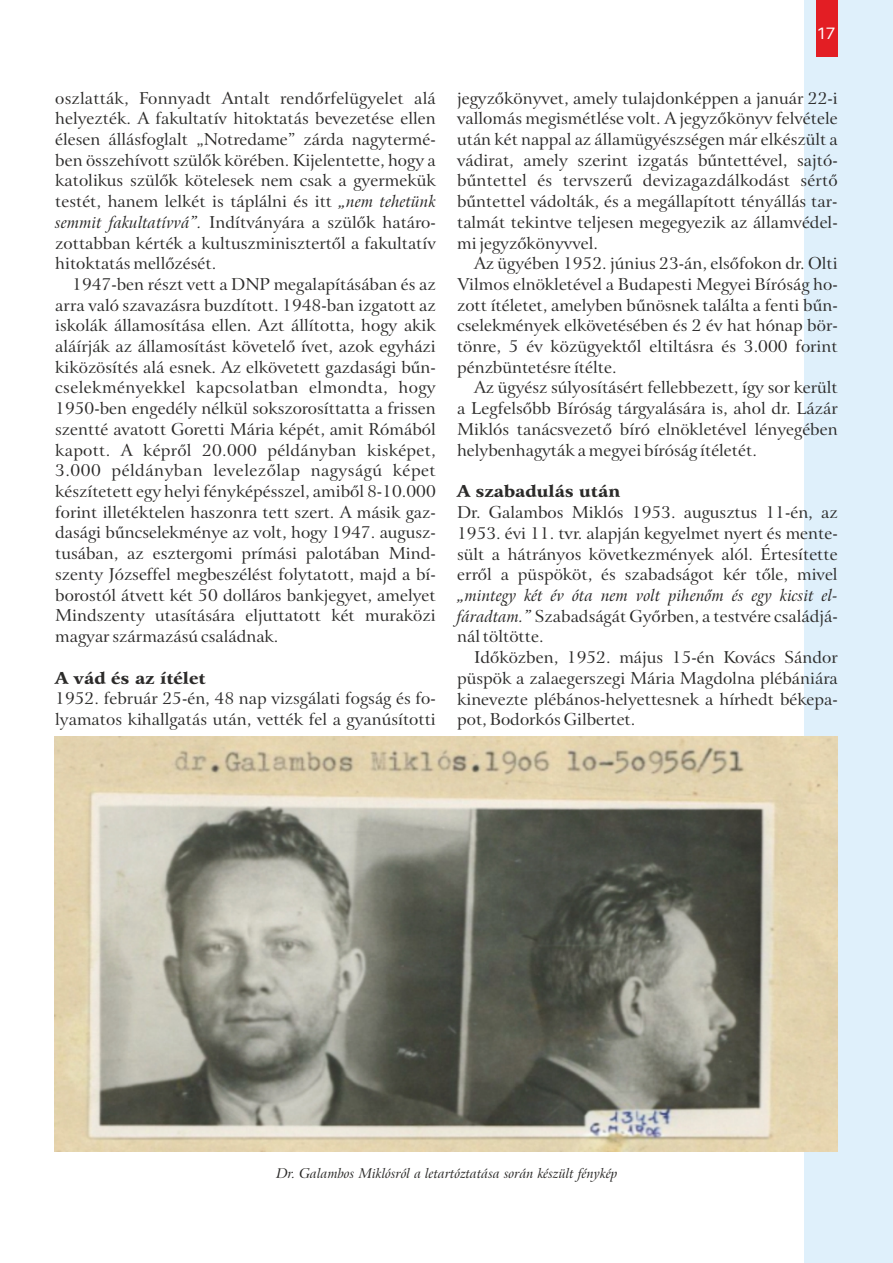
<style>
.page{position:relative;width:893px;height:1263px;background:#fff}
.page>*{position:absolute;margin:0;border:0;box-sizing:border-box;transform-origin:0 0}
.t1{font:16.5px/20.7px "H Bitstream Arrus BT";color:#2b2a29;text-align:justify}
.t2{font:16.5px "H Bitstream Arrus BT Italic";color:#2b2a29}
.t3{font:16.5px "H Bitstream Arrus Blk BT";color:#2b2a29}
.t4{font:16.5px "Aileron";color:#fefefe}
.t5{font:13.5px "H Bitstream Arrus BT Italic";color:#2b2a29}
.s1{font-family:"H Bitstream Arrus BT Italic"}
</style>
<div class="page">
<div style="left:804px;top:0;width:89px;height:1263px;background:#dff0fb"></div>
<div style="left:816px;top:0;width:21px;height:57px;background:#e31e24"></div>
<img style="left:55px;top:736px;width:782px;height:416px">
<p class="t4" style="left:816px;top:26px;width:21px">17</p>
<p class="t1" style="left:55px;top:89px;width:382px">oszlatták, Fonnyadt Antalt rendőrfelügyelet alá helyezték. A fakultatív hitoktatás bevezetése ellen élesen állásfoglalt „Notredame” zárda nagytermé&shy;ben összehívott szülők körében. Kijelentette, hogy a katolikus szülők kötelesek nem csak a gyermekük testét, hanem lelkét is táplálni és itt <span class="s1">„nem tehetünk semmit fakultatívvá”.</span> Indítványára a szülők határo&shy;zottabban kérték a kultuszminisztertől a fakultatív hitoktatás mellőzését.</p>
<p class="t1" style="left:55px;top:275px;width:382px;text-indent:17px">1947-ben részt vett a DNP megalapításában és az arra való szavazásra buzdított. 1948-ban izgatott az iskolák államosítása ellen. Azt állította, hogy akik aláírják az államosítást követelő ívet, azok egyházi kiközösítés alá esnek. Az elkövetett gazdasági bűn&shy;cselekményekkel kapcsolatban elmondta, hogy 1950-ben engedély nélkül sokszorosíttatta a frissen szentté avatott Goretti Mária képét, amit Rómából kapott. A képről 20.000 példányban kisképet, 3.000 példányban levelezőlap nagyságú képet készítetett egy helyi fényképésszel, amiből 8-10.000 forint illetéktelen haszonra tett szert. A másik gaz&shy;dasági bűncselekménye az volt, hogy 1947. augusz&shy;tusában, az esztergomi prímási palotában Mind&shy;szenty Józseffel megbeszélést folytatott, majd a bí&shy;borostól átvett két 50 dolláros bankjegyet, amelyet Mindszenty utasítására eljuttatott két muraközi magyar származású családnak.</p>
<p class="t3" style="left:55px;top:671px;width:152px">A vád és az ítélet</p>
<p class="t1" style="left:55px;top:690px;width:382px">1952. február 25-én, 48 nap vizsgálati fogság és fo&shy;lyamatos kihallgatás után, vették fel a gyanúsítotti</p>
<p class="t1" style="left:457px;top:89px;width:382px">jegyzőkönyvet, amely tulajdonképpen a január 22-i vallomás megismétlése volt. A jegyzőkönyv felvétele után két nappal az államügyészségen már elkészült a vádirat, amely szerint izgatás bűntettével, sajtó&shy;bűntettel és tervszerű devizagazdálkodást sértő bűntettel vádolták, és a megállapított tényállás tar&shy;talmát tekintve teljesen megegyezik az államvédel&shy;mi jegyzőkönyvvel.</p>
<p class="t1" style="left:457px;top:255px;width:382px;text-indent:17px">Az ügyében 1952. június 23-án, elsőfokon dr. Olti Vilmos elnökletével a Budapesti Megyei Bíróság ho&shy;zott ítéletet, amelyben bűnösnek találta a fenti bűn&shy;cselekmények elkövetésében és 2 év hat hónap bör&shy;tönre, 5 év közügyektől eltiltásra és 3.000 forint pénzbüntetésre ítélte.</p>
<p class="t1" style="left:457px;top:379px;width:382px;text-indent:17px">Az ügyész súlyosításért fellebbezett, így sor került a Legfelsőbb Bíróság tárgyalására is, ahol dr. Lázár Miklós tanácsvezető bíró elnökletével lényegében helybenhagyták a megyei bíróság ítéletét.</p>
<p class="t3" style="left:457px;top:485px;width:165px">A szabadulás után</p>
<p class="t1" style="left:457px;top:503px;width:382px">Dr. Galambos Miklós 1953. augusztus 11-én, az 1953. évi 11. tvr. alapján kegyelmet nyert és mente&shy;sült a hátrányos következmények alól. Értesítette erről a püspököt, és szabadságot kér tőle, mivel</p>
<p class="t2" style="left:457px;top:588px;width:382px">„mintegy két év óta nem volt pihenőm és egy kicsit el-</p>
<p class="t1" style="left:457px;top:607px;width:382px"><span class="s1">fáradtam.”</span> Szabadságát Győrben, a testvére családjá&shy;nál töltötte.</p>
<p class="t1" style="left:457px;top:648px;width:382px;text-indent:17px">Időközben, 1952. május 15-én Kovács Sándor püspök a zalaegerszegi Mária Magdolna plébániára kinevezte plébános-helyettesnek a hírhedt békepa&shy;pot, Bodorkós Gilbertet.</p>
<p class="t5" style="left:276px;top:1168px;width:343px">Dr. Galambos Miklósról a letartóztatása során készült fénykép</p>
</div>
